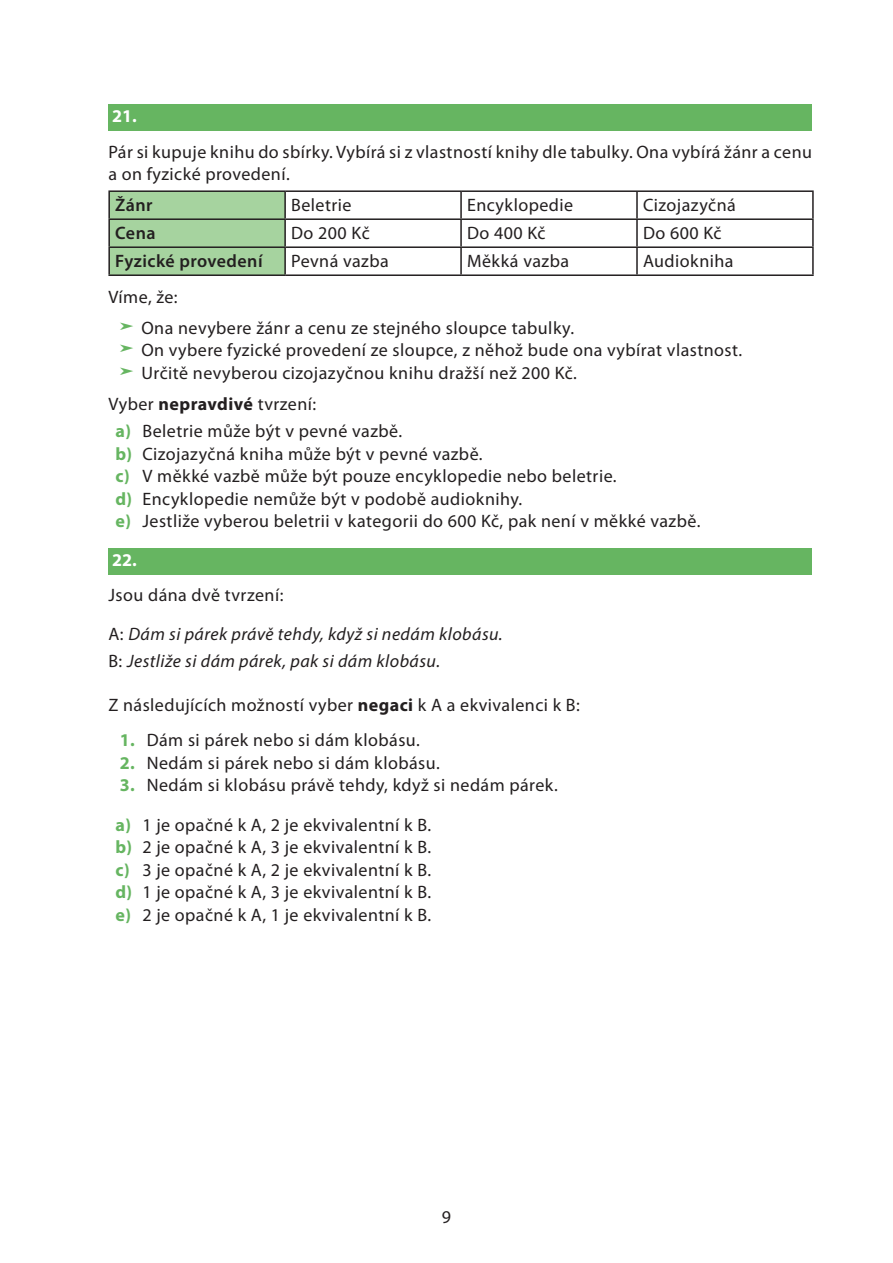
<style>
.page{position:relative;width:893px;height:1263px;background:#fff}
.page>*{position:absolute;margin:0;border:0;box-sizing:border-box;transform-origin:0 0}
.BLOK{font:18px/22.5px "Myriad Pro";letter-spacing:.025em;color:#231f20}
.BLOK-2{font:italic 18px "Myriad Pro";letter-spacing:.025em;color:#231f20}
.BLOK-3{font:600 18px "Myriad Pro";letter-spacing:.025em;color:#231f20}
.t1{font:700 18px "Myriad Pro";color:#fff}
.s1{font-family:"Arrows";font-size:21px;color:#66b561}
.s2{font-weight:700}
.s3{font-weight:700;color:#66b561}
.s4{font-style:normal}
</style>
<div class="page">
<div style="left:108px;top:104px;width:704px;height:27px;background:#66b561"></div>
<div style="left:108px;top:548px;width:704px;height:26px;background:#66b561"></div>
<div style="left:110px;top:192px;width:174px;height:82px;background:#a6d39f"></div>
<hr style="left:108px;top:190px;width:177px;height:2px;background:#231f20">
<hr style="left:108px;top:192px;width:2px;height:26px;background:#231f20">
<hr style="left:285px;top:190px;width:176px;height:2px;background:#231f20">
<hr style="left:284px;top:192px;width:2px;height:26px;background:#231f20">
<hr style="left:461px;top:190px;width:176px;height:2px;background:#231f20">
<hr style="left:460px;top:192px;width:2px;height:26px;background:#231f20">
<hr style="left:637px;top:190px;width:177px;height:2px;background:#231f20">
<hr style="left:636px;top:192px;width:2px;height:26px;background:#231f20">
<hr style="left:812px;top:192px;width:2px;height:26px;background:#231f20">
<hr style="left:108px;top:218px;width:177px;height:2px;background:#231f20">
<hr style="left:108px;top:220px;width:2px;height:26px;background:#231f20">
<hr style="left:285px;top:218px;width:176px;height:2px;background:#231f20">
<hr style="left:284px;top:220px;width:2px;height:26px;background:#231f20">
<hr style="left:461px;top:218px;width:176px;height:2px;background:#231f20">
<hr style="left:460px;top:220px;width:2px;height:26px;background:#231f20">
<hr style="left:637px;top:218px;width:177px;height:2px;background:#231f20">
<hr style="left:636px;top:220px;width:2px;height:26px;background:#231f20">
<hr style="left:812px;top:220px;width:2px;height:26px;background:#231f20">
<hr style="left:108px;top:246px;width:177px;height:2px;background:#231f20">
<hr style="left:108px;top:248px;width:2px;height:26px;background:#231f20">
<hr style="left:285px;top:246px;width:176px;height:2px;background:#231f20">
<hr style="left:284px;top:248px;width:2px;height:26px;background:#231f20">
<hr style="left:461px;top:246px;width:176px;height:2px;background:#231f20">
<hr style="left:460px;top:248px;width:2px;height:26px;background:#231f20">
<hr style="left:637px;top:246px;width:177px;height:2px;background:#231f20">
<hr style="left:636px;top:248px;width:2px;height:26px;background:#231f20">
<hr style="left:812px;top:248px;width:2px;height:26px;background:#231f20">
<hr style="left:108px;top:274px;width:177px;height:2px;background:#231f20">
<hr style="left:285px;top:274px;width:176px;height:2px;background:#231f20">
<hr style="left:461px;top:274px;width:176px;height:2px;background:#231f20">
<hr style="left:637px;top:274px;width:177px;height:2px;background:#231f20">
<p class="t1" style="left:112px;top:105px;width:26px">21.</p>
<p class="BLOK" style="left:108px;top:140px;width:705px">Pár si kupuje knihu do sbírky. Vybírá si z vlastností knihy dle tabulky. Ona vybírá žánr a cenu a on fyzické provedení.</p>
<p class="BLOK-3" style="left:115px;top:193px;width:39px">Žánr</p>
<p class="BLOK" style="left:291px;top:193px;width:62px">Beletrie</p>
<p class="BLOK" style="left:467px;top:193px;width:108px">Encyklopedie</p>
<p class="BLOK" style="left:643px;top:193px;width:94px">Cizojazyčná</p>
<p class="BLOK-3" style="left:115px;top:221px;width:42px">Cena</p>
<p class="BLOK" style="left:291px;top:221px;width:80px">Do 200 Kč</p>
<p class="BLOK" style="left:467px;top:221px;width:80px">Do 400 Kč</p>
<p class="BLOK" style="left:643px;top:221px;width:80px">Do 600 Kč</p>
<p class="BLOK-3" style="left:115px;top:249px;width:149px">Fyzické provedení</p>
<p class="BLOK" style="left:291px;top:249px;width:99px">Pevná vazba</p>
<p class="BLOK" style="left:467px;top:249px;width:103px">Měkká vazba</p>
<p class="BLOK" style="left:643px;top:249px;width:92px">Audiokniha</p>
<p class="BLOK" style="left:108px;top:285px;width:71px">Víme, že:</p>
<p class="BLOK" style="left:119px;top:316px;width:457px"><span class="s1">a</span> Ona nevybere žánr a cenu ze stejného sloupce tabulky.</p>
<p class="BLOK" style="left:119px;top:339px;width:625px"><span class="s1">a</span> On vybere fyzické provedení ze sloupce, z něhož bude ona vybírat vlastnost.</p>
<p class="BLOK" style="left:119px;top:361px;width:459px"><span class="s1">a</span> Určitě nevyberou cizojazyčnou knihu dražší než 200 Kč.</p>
<p class="BLOK" style="left:108px;top:393px;width:209px">Vyber <span class="s2">nepravdivé</span> tvrzení:</p>
<p class="BLOK" style="left:115px;top:420px;width:288px"><span class="s3">a)</span> Beletrie může být v pevné vazbě.</p>
<p class="BLOK" style="left:115px;top:442px;width:369px"><span class="s3">b)</span> Cizojazyčná kniha může být v pevné vazbě.</p>
<p class="BLOK" style="left:115px;top:465px;width:503px"><span class="s3">c)</span> V měkké vazbě může být pouze encyklopedie nebo beletrie.</p>
<p class="BLOK" style="left:115px;top:487px;width:408px"><span class="s3">d)</span> Encyklopedie nemůže být v podobě audioknihy.</p>
<p class="BLOK" style="left:115px;top:510px;width:586px"><span class="s3">e)</span> Jestliže vyberou beletrii v kategorii do 600 Kč, pak není v měkké vazbě.</p>
<p class="t1" style="left:112px;top:548px;width:26px">22.</p>
<p class="BLOK" style="left:108px;top:583px;width:176px">Jsou dána dvě tvrzení:</p>
<p class="BLOK-2" style="left:108px;top:623px;width:396px"><span class="s4">A:</span> Dám si párek právě tehdy, když si nedám klobásu.</p>
<p class="BLOK-2" style="left:108px;top:650px;width:333px"><span class="s4">B:</span> Jestliže si dám párek, pak si dám klobásu.</p>
<p class="BLOK" style="left:108px;top:693px;width:473px">Z následujících možností vyber <span class="s2">negaci</span> k A a ekvivalenci k B:</p>
<p class="BLOK" style="left:120px;top:728px;width:302px"><span class="s3">1.</span> Dám si párek nebo si dám klobásu.</p>
<p class="BLOK" style="left:120px;top:751px;width:322px"><span class="s3">2.</span> Nedám si párek nebo si dám klobásu.</p>
<p class="BLOK" style="left:120px;top:773px;width:440px"><span class="s3">3.</span> Nedám si klobásu právě tehdy, když si nedám párek.</p>
<p class="BLOK" style="left:115px;top:813px;width:317px"><span class="s3">a)</span> 1 je opačné k A, 2 je ekvivalentní k B.</p>
<p class="BLOK" style="left:115px;top:836px;width:317px"><span class="s3">b)</span> 2 je opačné k A, 3 je ekvivalentní k B.</p>
<p class="BLOK" style="left:115px;top:858px;width:317px"><span class="s3">c)</span> 3 je opačné k A, 2 je ekvivalentní k B.</p>
<p class="BLOK" style="left:115px;top:881px;width:317px"><span class="s3">d)</span> 1 je opačné k A, 3 je ekvivalentní k B.</p>
<p class="BLOK" style="left:115px;top:903px;width:317px"><span class="s3">e)</span> 2 je opačné k A, 1 je ekvivalentní k B.</p>
<p class="BLOK" style="left:442px;top:1205px;width:11px">9</p>
</div>
